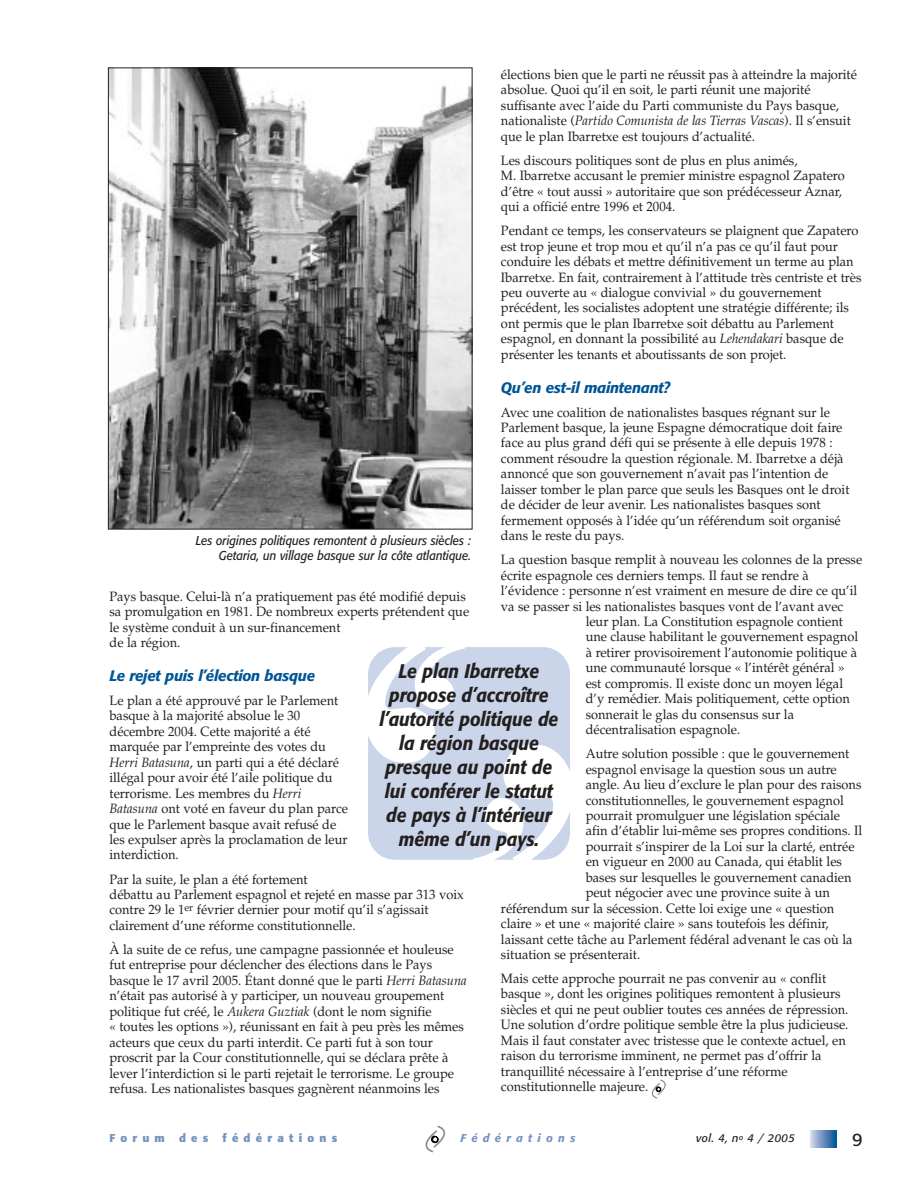
<style>
.page{position:relative;width:918px;height:1188px;background:#fff}
.page>*{position:absolute;margin:0;border:0;box-sizing:border-box;transform-origin:0 0}
.t1{font:italic 500 19.5px/24px "Formata";letter-spacing:-.005em;color:#231f1f;text-align:center;scale:.9 1}
.t2{font:18px "Formata";color:#231f1f}
.t3{font:italic 500 15px "Formata";letter-spacing:-.02em;color:#005595}
.t4{font:13.5px/15.5px "Palatino";color:#231f1f;scale:.95 1}
.t5{font:italic 12.75px/15px "Formata";color:#231f1f;text-align:right;scale:.9 1}
.t6{font:700 11.25px "Formata";letter-spacing:.465em;color:#7393c1}
.t7{font:italic 11.25px "Formata";letter-spacing:.03em;color:#231f1f}
.t8{font:italic 500 11.25px "Formata";letter-spacing:.465em;color:#7393c1}
.s1{font-style:italic}
</style>
<div class="page">
<svg style="left:810px;top:1130px;width:27px;height:17px"></svg>
<svg style="left:425px;top:1125px;width:21px;height:28px"></svg>
<svg style="left:651px;top:1079px;width:15px;height:20px"></svg>
<div style="left:368px;top:647px;width:202px;height:213px;background:#cbd5e9;border-radius:27px"></div>
<svg style="left:368px;top:647px;width:97px;height:116px"></svg>
<svg style="left:473px;top:744px;width:97px;height:116px"></svg>
<img style="left:110px;top:70px;width:360px;height:458px">
<p class="t4" style="left:501px;top:68px;width:376px">élections bien que le parti ne réussit pas à atteindre la majorité absolue. Quoi qu’il en soit, le parti réunit une majorité suffisante avec l’aide du Parti communiste du Pays basque, nationaliste (<span class="s1">Partido Comunista de las Tierras Vascas</span>). Il s’ensuit que le plan Ibarretxe est toujours d’actualité.</p>
<p class="t4" style="left:501px;top:154px;width:363px">Les discours politiques sont de plus en plus animés,<br>M. Ibarretxe accusant le premier ministre espagnol Zapatero d’être « tout aussi » autoritaire que son prédécesseur Aznar, qui a officié entre 1996 et 2004.</p>
<p class="t4" style="left:501px;top:224px;width:381px">Pendant ce temps, les conservateurs se plaignent que Zapatero est trop jeune et trop mou et qu’il n’a pas ce qu’il faut pour conduire les débats et mettre définitivement un terme au plan Ibarretxe. En fait, contrairement à l’attitude très centriste et très peu ouverte au « dialogue convivial » du gouvernement précédent, les socialistes adoptent une stratégie différente; ils ont permis que le plan Ibarretxe soit débattu au Parlement espagnol, en donnant la possibilité au <span class="s1">Lehendakari</span> basque de présenter les tenants et aboutissants de son projet.</p>
<p class="t3" style="left:501px;top:381px;width:171px">Qu’en est-il maintenant?</p>
<p class="t4" style="left:501px;top:406px;width:368px">Avec une coalition de nationalistes basques régnant sur le Parlement basque, la jeune Espagne démocratique doit faire face au plus grand défi qui se présente à elle depuis 1978 : comment résoudre la question régionale. M. Ibarretxe a déjà annoncé que son gouvernement n’avait pas l’intention de laisser tomber le plan parce que seuls les Basques ont le droit de décider de leur avenir. Les nationalistes basques sont fermement opposés à l’idée qu’un référendum soit organisé dans le reste du pays.</p>
<p class="t4" style="left:501px;top:553px;width:382px">La question basque remplit à nouveau les colonnes de la presse</p>
<p class="t4" style="left:501px;top:569px;width:325px">écrite espagnole ces derniers temps. Il faut se rendre à</p>
<p class="t4" style="left:501px;top:584px;width:377px">l’évidence : personne n’est vraiment en mesure de dire ce qu’il</p>
<p class="t4" style="left:501px;top:600px;width:362px">va se passer si les nationalistes basques vont de l’avant avec</p>
<p class="t4" style="left:586px;top:615px;width:272px">leur plan<span class="s1">.</span> La Constitution espagnole contient</p>
<p class="t4" style="left:586px;top:631px;width:288px">une clause habilitant le gouvernement espagnol</p>
<p class="t4" style="left:586px;top:646px;width:287px">à retirer provisoirement l’autonomie politique à</p>
<p class="t4" style="left:586px;top:662px;width:274px">une communauté lorsque « l’intérêt général »</p>
<p class="t4" style="left:586px;top:677px;width:272px">est compromis. Il existe donc un moyen légal</p>
<p class="t4" style="left:586px;top:692px;width:280px">d’y remédier. Mais politiquement, cette option</p>
<p class="t4" style="left:586px;top:708px;width:221px">sonnerait le glas du consensus sur la</p>
<p class="t4" style="left:586px;top:723px;width:164px">décentralisation espagnole.</p>
<p class="t4" style="left:586px;top:747px;width:279px">Autre solution possible : que le gouvernement</p>
<p class="t4" style="left:586px;top:763px;width:266px">espagnol envisage la question sous un autre</p>
<p class="t4" style="left:586px;top:778px;width:292px">angle. Au lieu d’exclure le plan pour des raisons</p>
<p class="t4" style="left:586px;top:794px;width:273px">constitutionnelles, le gouvernement espagnol</p>
<p class="t4" style="left:586px;top:809px;width:269px">pourrait promulguer une législation spéciale</p>
<p class="t4" style="left:586px;top:825px;width:293px">afin d’établir lui-même ses propres conditions. Il</p>
<p class="t4" style="left:586px;top:840px;width:284px">pourrait s’inspirer de la Loi sur la clarté, entrée</p>
<p class="t4" style="left:586px;top:856px;width:271px">en vigueur en 2000 au Canada, qui établit les</p>
<p class="t4" style="left:586px;top:871px;width:281px">bases sur lesquelles le gouvernement canadien</p>
<p class="t4" style="left:586px;top:886px;width:259px">peut négocier avec une province suite à un</p>
<p class="t4" style="left:501px;top:902px;width:352px">référendum sur la sécession. Cette loi exige une « question</p>
<p class="t4" style="left:501px;top:917px;width:347px">claire » et une « majorité claire » sans toutefois les définir,</p>
<p class="t4" style="left:501px;top:933px;width:372px">laissant cette tâche au Parlement fédéral advenant le cas où la</p>
<p class="t4" style="left:501px;top:948px;width:148px">situation se présenterait.</p>
<p class="t4" style="left:501px;top:972px;width:367px">Mais cette approche pourrait ne pas convenir au « conflit basque », dont les origines politiques remontent à plusieurs siècles et qui ne peut oublier toutes ces années de répression.<br>Une solution d’ordre politique semble être la plus judicieuse.<br>Mais il faut constater avec tristesse que le contexte actuel, en raison du terrorisme imminent, ne permet pas d’offrir la tranquillité nécessaire à l’entreprise d’une réforme constitutionnelle majeure.</p>
<p class="t5" style="left:196px;top:534px;width:307px">Les origines politiques remontent à plusieurs siècles :<br>Getaria, un village basque sur la côte atlantique.</p>
<p class="t4" style="left:110px;top:590px;width:380px">Pays basque. Celui-là n’a pratiquement pas été modifié depuis sa promulgation en 1981. De nombreux experts prétendent que le système conduit à un sur-financement<br>de la région.</p>
<p class="t3" style="left:110px;top:670px;width:207px">Le rejet puis l’élection basque</p>
<p class="t4" style="left:110px;top:694px;width:253px">Le plan a été approuvé par le Parlement basque à la majorité absolue le 30 décembre 2004. Cette majorité a été marquée par l’empreinte des votes du <span class="s1">Herri Batasuna</span>, un parti qui a été déclaré illégal pour avoir été l’aile politique du terrorisme. Les membres du <span class="s1">Herri Batasuna</span> ont voté en faveur du plan parce que le Parlement basque avait refusé de les expulser après la proclamation de leur interdiction.</p>
<p class="t4" style="left:110px;top:873px;width:374px">Par la suite, le plan a été fortement<br>débattu au Parlement espagnol et rejeté en masse par 313 voix contre 29 le 1<sup>er</sup> février dernier pour motif qu’il s’agissait clairement d’une réforme constitutionnelle.</p>
<p class="t4" style="left:109px;top:943px;width:378px">À la suite de ce refus, une campagne passionnée et houleuse fut entreprise pour déclencher des élections dans le Pays basque le 17 avril 2005. Étant donné que le parti <span class="s1">Herri Batasuna </span>n’était pas autorisé à y participer, un nouveau groupement politique fut créé, le <span class="s1">Aukera Guztiak</span> (dont le nom signifie<br>« toutes les options »), réunissant en fait à peu près les mêmes acteurs que ceux du parti interdit. Ce parti fut à son tour proscrit par la Cour constitutionnelle, qui se déclara prête à lever l’interdiction si le parti rejetait le terrorisme. Le groupe refusa. Les nationalistes basques gagnèrent néanmoins les</p>
<h1 class="t1" style="left:379px;top:661px;width:200px">Le plan Ibarretxe propose d’accroître l’autorité politique de la région basque presque au point de lui conférer le statut de pays à l’intérieur même d’un pays.</h1>
<p class="t6" style="left:109px;top:1133px;width:57px">Forum</p>
<p class="t6" style="left:179px;top:1133px;width:31px">des</p>
<p class="t6" style="left:223px;top:1133px;width:116px">fédérations</p>
<p class="t8" style="left:461px;top:1133px;width:116px">Fédérations</p>
<p class="t7" style="left:696px;top:1133px;width:100px">vol. 4, n<sup>o</sup> 4 / 2005</p>
<h2 class="t2" style="left:852px;top:1132px;width:12px">9</h2>
</div>
